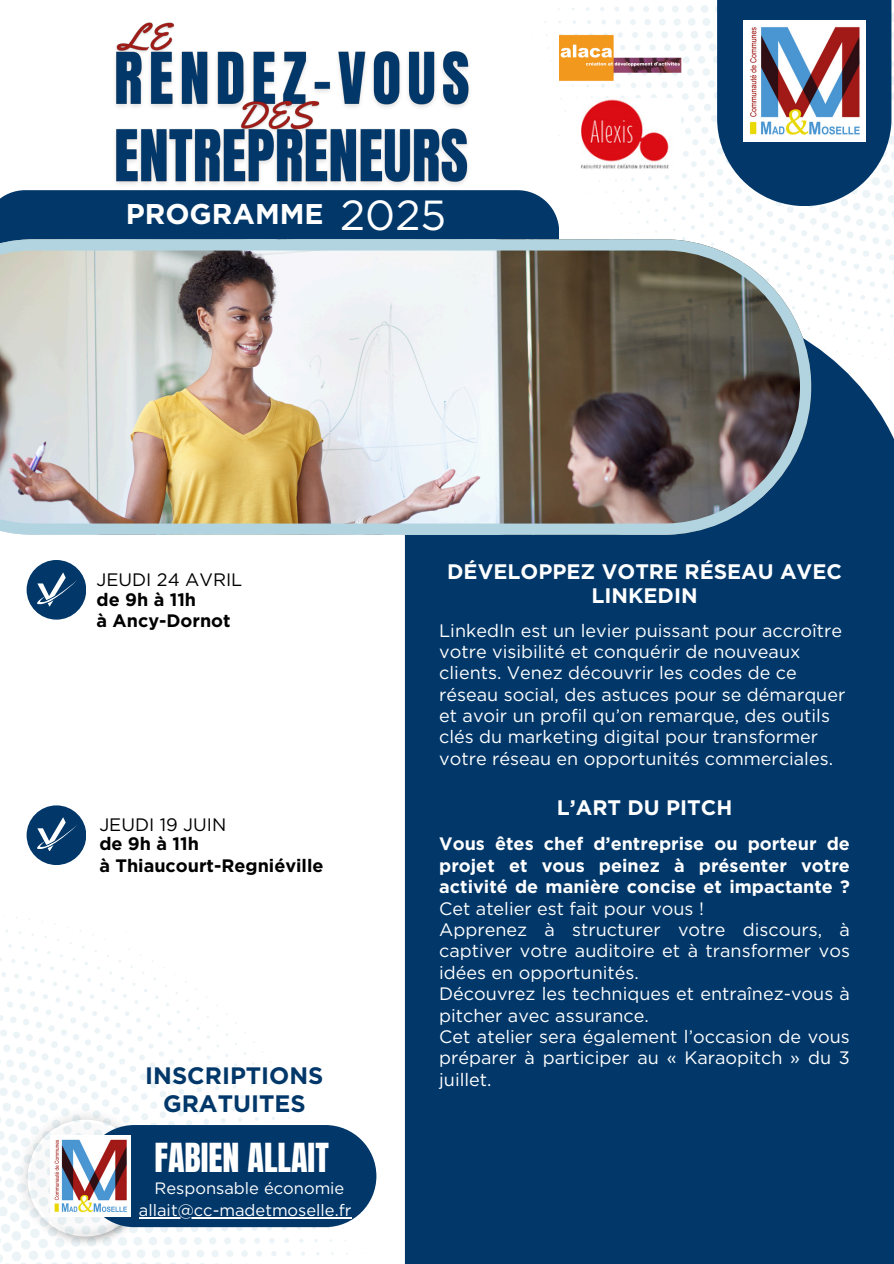
<style>
.page{position:relative;width:894px;height:1264px;background:#fff}
.page>*{position:absolute;margin:0;border:0;box-sizing:border-box;transform-origin:0 0}
.t1{font:42px "Gotham";color:#fff}
.t2{font:34.05px "Anton";color:#fff}
.t3{font:700 28.5px "Gotham";color:#fff}
.t4{font:700 23.7px/28px "Gotham";color:#013769;text-align:center}
.t5{font:700 21px/24.8px "Gotham";color:#fff;text-align:center}
.t6{font:18px/21.3px "Gotham";color:#fff}
.t7{font:700 18px/21.3px "Gotham";color:#fff;text-align:justify}
.t8{font:700 18px "Gotham";color:#000}
.t9{font:18px "Gotham";color:#000}
.t10{font:16.5px "Gotham";color:#fff}
.s1{font-weight:400}
</style>
<div class="page">
<div style="left:0;top:190px;width:515px;height:49px;background:#013769"></div>
<svg style="left:515px;top:0;width:378px;height:298px"></svg>
<svg style="left:717px;top:0;width:174px;height:206px;background:#295781"></svg>
<div style="left:405px;top:298px;width:488px;height:965px;background:#013769"></div>
<img style="left:0;top:239px;width:811px;height:296px">
<svg style="left:0;top:902px;width:376px;height:361px"></svg>
<img style="left:15px;top:1107px;width:141px;height:141px">
<div style="left:83px;top:1124px;width:293px;height:103px;background:#013769;border-radius:51px"></div>
<div style="left:27px;top:560px;width:59px;height:59px;background:#013769;border-radius:50%"></div>
<div style="left:27px;top:805px;width:59px;height:60px;background:#013769;border-radius:50%"></div>
<svg style="left:37px;top:817px;width:40px;height:34px"></svg>
<svg style="left:37px;top:572px;width:40px;height:34px"></svg>
<img style="left:743px;top:20px;width:122px;height:122px">
<img style="left:559px;top:28px;width:130px;height:65px">
<img style="left:567px;top:99px;width:113px;height:72px">
<img style="left:50px;top:1135px;width:80px;height:81px">
<img style="left:134px;top:22px;width:41px;height:13px">
<img style="left:110px;top:128px;width:364px;height:73px">
<img style="left:115px;top:35px;width:354px;height:73px">
<img style="left:235px;top:93px;width:90px;height:48px">
<hr style="left:139px;top:1217px;width:212px;height:1px;background:#fff">
<p class="t3" style="left:126px;top:196px;width:199px">PROGRAMME</p>
<p class="t1" style="left:340px;top:189px;width:108px">2025</p>
<h6 class="t9" style="left:96px;top:569px;width:147px">JEUDI 24 AVRIL</h6>
<h2 class="t8" style="left:96px;top:588px;width:101px">de 9h à 11h</h2>
<p class="t8" style="left:96px;top:610px;width:136px">à Ancy-Dornot</p>
<p class="t9" style="left:99px;top:813px;width:128px">JEUDI 19 JUIN</p>
<h6 class="t8" style="left:99px;top:833px;width:101px">de 9h à 11h</h6>
<p class="t8" style="left:99px;top:854px;width:226px">à Thiaucourt-Regniéville</p>
<p class="t4" style="left:145px;top:1061px;width:180px">INSCRIPTIONS<br>GRATUITES</p>
<p class="t2" style="left:154px;top:1133px;width:176px">FABIEN ALLAIT</p>
<h4 class="t10" style="left:154px;top:1177px;width:191px">Responsable économie</h4>
<p class="t10" style="left:139px;top:1200px;width:214px">allait@cc-madetmoselle.fr</p>
<p class="t5" style="left:447px;top:558px;width:396px">DÉVELOPPEZ VOTRE RÉSEAU AVEC<br>LINKEDIN</p>
<p class="t6" style="left:439px;top:619px;width:407px">LinkedIn est un levier puissant pour accroître votre visibilité et conquérir de nouveaux clients. Venez découvrir les codes de ce réseau social, des astuces pour se démarquer et avoir un profil qu’on remarque, des outils clés du marketing digital pour transformer votre réseau en opportunités commerciales.</p>
<p class="t5" style="left:556px;top:795px;width:177px">L’ART DU PITCH</p>
<p class="t7" style="left:439px;top:833px;width:412px">Vous êtes chef d’entreprise ou porteur de projet et vous peinez à présenter votre activité de manière concise et impactante ?<br><span class="s1">Cet atelier est fait pour vous !</span></p>
<p class="t6" style="left:439px;top:918px;width:412px;text-align:justify">Apprenez à structurer votre discours, à captiver votre auditoire et à transformer vos idées en opportunités.</p>
<p class="t6" style="left:439px;top:982px;width:412px">Découvrez les techniques et entraînez-vous à pitcher avec assurance.</p>
<p class="t6" style="left:439px;top:1025px;width:412px;text-align:justify">Cet atelier sera également l’occasion de vous préparer à participer au « Karaopitch » du 3 juillet.</p>
</div>
